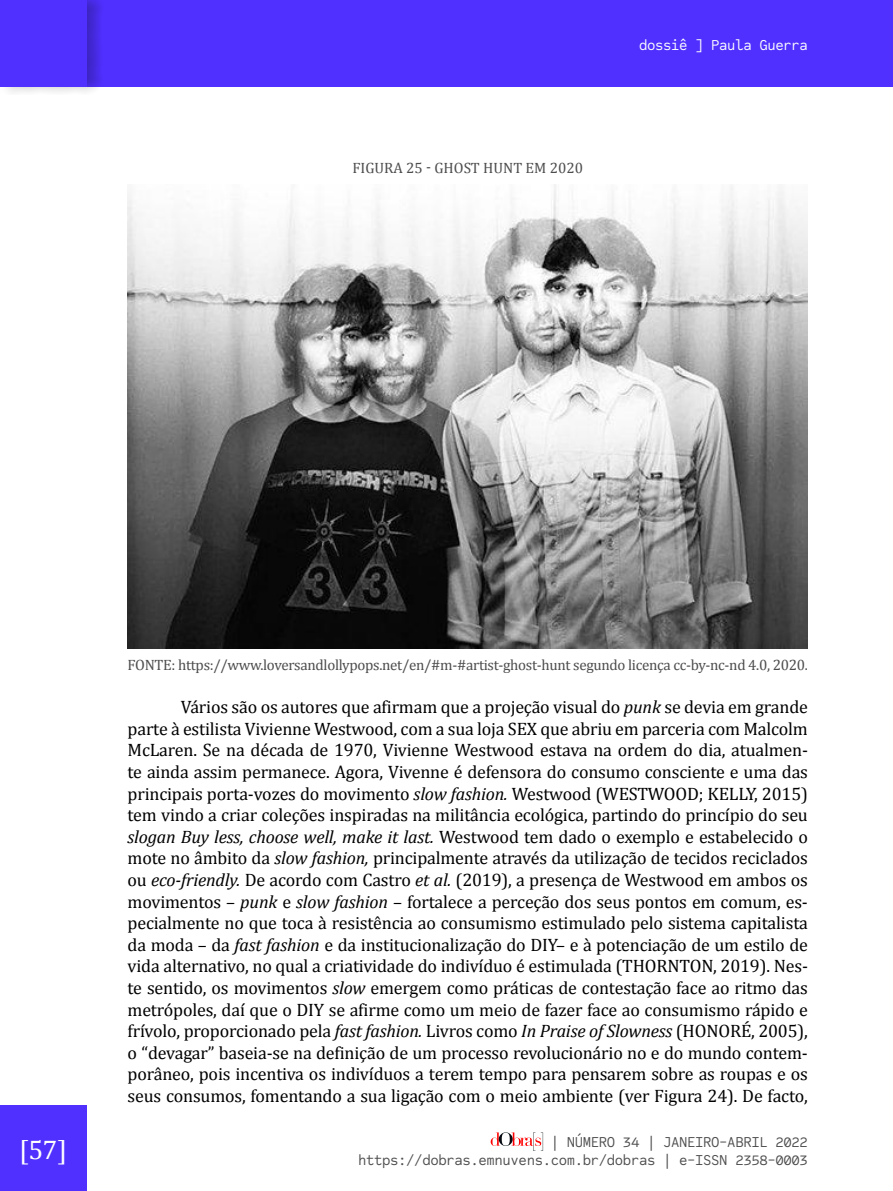
<style>
.page{position:relative;width:893px;height:1191px;background:#fff}
.page>*{position:absolute;margin:0;border:0;box-sizing:border-box;transform-origin:0 0}
.t1{font:27px "Cambria";color:#fff}
.t2{font:18px/21.6px "Cambria";letter-spacing:-.01em;color:#000;text-align:justify}
.t3{font:15px "Cambria";letter-spacing:-.02em;color:#4d4d4d}
.t4{font:15px/18px "Code Saver";letter-spacing:-.025em;color:#4d4d4d;text-align:right}
.t5{font:15px "Cambria";color:#4d4d4d}
.t6{font:15px "Code Saver";letter-spacing:-.025em;color:#fff}
.s1{font-style:italic}
</style>
<div class="page">
<div style="left:0;top:1106px;width:86px;height:85px;background:#5030ff"></div>
<svg style="left:491px;top:1132px;width:52px;height:18px"></svg>
<div style="left:0;top:0;width:893px;height:86px;background:#5030ff"></div>
<div style="left:0;top:0;width:104px;height:95px;background:#000;opacity:.25"></div>
<div style="left:0;top:0;width:86px;height:86px;background:#5030ff"></div>
<img style="left:128px;top:185px;width:680px;height:463px">
<p class="t5" style="left:352px;top:159px;width:232px">FIGURA 25 - GHOST HUNT EM 2020</p>
<p class="t6" style="left:639px;top:36px;width:170px">dossiê ] Paula Guerra</p>
<p class="t3" style="left:128px;top:656px;width:682px">FONTE: https://www.loversandlollypops.net/en/#m-#artist-ghost-hunt segundo licença cc-by-nc-nd 4.0, 2020.</p>
<p class="t2" style="left:128px;top:696px;width:682px;text-indent:53px">Vários são os autores que afirmam que a projeção visual do <span class="s1">punk</span> se devia em grande parte à estilista Vivienne Westwood, com a sua loja SEX que abriu em parceria com Malcolm McLaren. Se na década de 1970, Vivienne Westwood estava na ordem do dia, atualmen&shy;te ainda assim permanece. Agora, Vivenne é defensora do consumo consciente e uma das principais porta-vozes do movimento <span class="s1">slow fashion.</span> Westwood (WESTWOOD; KELLY, 2015) tem vindo a criar coleções inspiradas na militância ecológica, partindo do princípio do seu <span class="s1">slogan Buy less, choose well, make it last.</span> Westwood tem dado o exemplo e estabelecido o mote no âmbito da <span class="s1">slow fashion,</span> principalmente através da utilização de tecidos reciclados ou <span class="s1">eco-friendly.</span> De acordo com Castro <span class="s1">et al.</span> (2019), a presença de Westwood em ambos os movimentos – <span class="s1">punk</span> e <span class="s1">slow fashion</span> – fortalece a perceção dos seus pontos em comum, es&shy;pecialmente no que toca à resistência ao consumismo estimulado pelo sistema capitalista da moda – da <span class="s1">fast fashion</span> e da institucionalização do DIY– e à potenciação de um estilo de vida alternativo, no qual a criatividade do indivíduo é estimulada (THORNTON, 2019). Nes&shy;te sentido, os movimentos <span class="s1">slow</span> emergem como práticas de contestação face ao ritmo das metrópoles, daí que o DIY se afirme como um meio de fazer face ao consumismo rápido e frívolo, proporcionado pela <span class="s1">fast fashion.</span> Livros como <span class="s1">In Praise of Slowness</span> (HONORÉ, 2005), o “devagar” baseia-se na definição de um processo revolucionário no e do mundo contem&shy;porâneo, pois incentiva os indivíduos a terem tempo para pensarem sobre as roupas e os seus consumos, fomentando a sua ligação com o meio ambiente (ver Figura 24). De facto,</p>
<h1 class="t1" style="left:19px;top:1133px;width:50px">[57]</h1>
<p class="t4" style="left:358px;top:1132px;width:451px">| NÚMERO 34 | JANEIRO-ABRIL 2022 https://dobras.emnuvens.com.br/dobras | e-ISSN 2358-0003</p>
</div>
